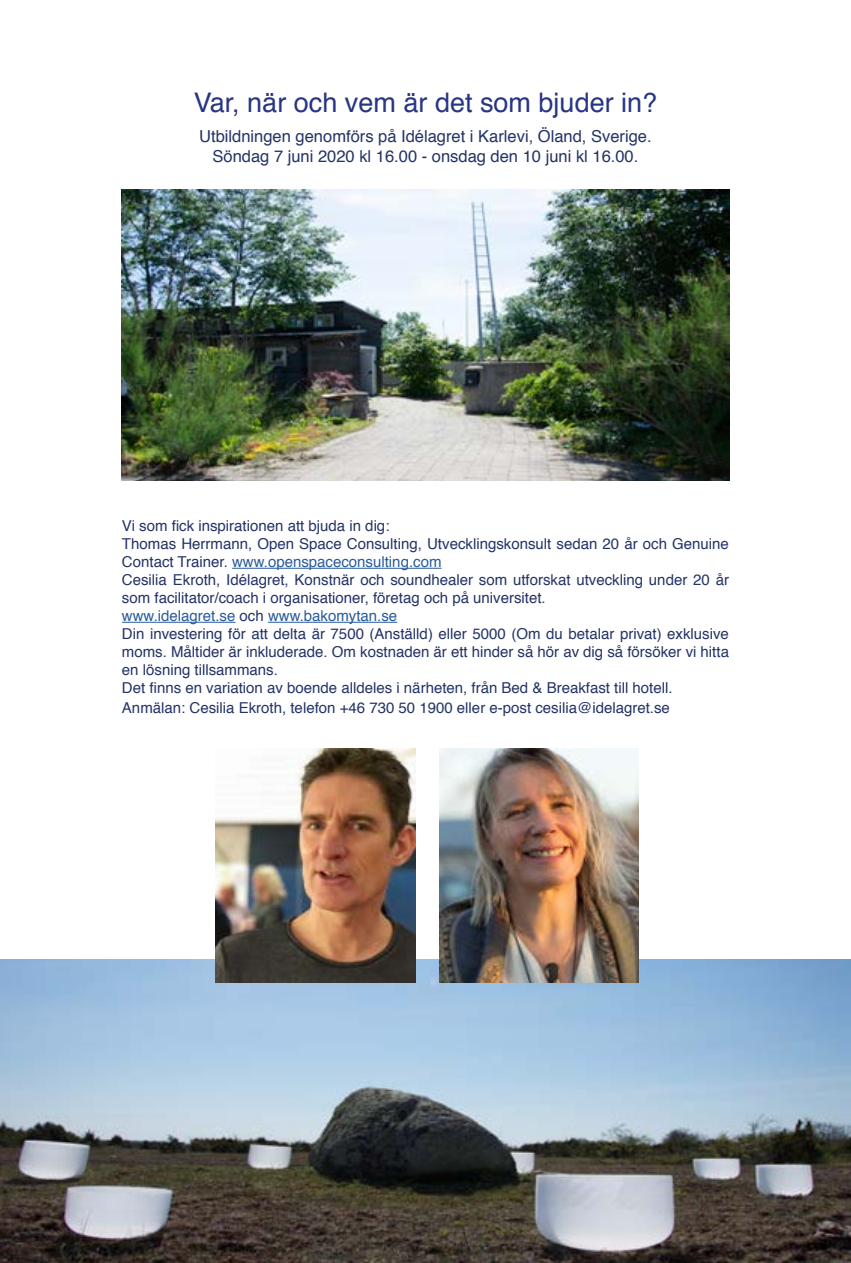
<style>
.page{position:relative;width:851px;height:1263px;background:#fff}
.page>*{position:absolute;margin:0;border:0;box-sizing:border-box;transform-origin:0 0}
.t1{font:27px "Helvetica";color:#283583}
.t2{font:16.5px/19.8px "Helvetica";color:#243366;text-align:center}
.t3{font:15px/18px "Helvetica";color:#243366}
.s1{color:#275b9b}
</style>
<div class="page">
<img style="left:0;top:960px;width:850px;height:303px">
<hr style="left:232px;top:568px;width:209px;height:1px;background:#275b9b">
<hr style="left:122px;top:622px;width:113px;height:1px;background:#275b9b">
<hr style="left:268px;top:622px;width:129px;height:1px;background:#275b9b">
<img style="left:122px;top:190px;width:607px;height:290px">
<img style="left:216px;top:748px;width:199px;height:234px">
<img style="left:439px;top:748px;width:199px;height:234px">
<h1 class="t1" style="left:194px;top:82px;width:465px">Var, när och vem är det som bjuder in?</h1>
<p class="t2" style="left:199px;top:127px;width:454px">Utbildningen genomförs på Idélagret i Karlevi, Öland, Sverige.<br>Söndag 7 juni 2020 kl 16.00 - onsdag den 10 juni kl 16.00.</p>
<p class="t3" style="left:122px;top:517px;width:608px">Vi som fick inspirationen att bjuda in dig:<br>Thomas Herrmann, Open Space Consulting, Utvecklingskonsult sedan 20 år och Genuine Contact Trainer. <span class="s1">www.openspaceconsulting.com<br></span>Cesilia Ekroth, Idélagret, Konstnär och soundhealer som utforskat utveckling under 20 år som facilitator/coach i organisationer, företag och på universitet.<br><span class="s1">www.idelagret.se</span> och <span class="s1">www.bakomytan.se<br></span>Din investering för att delta är 7500 (Anställd) eller 5000 (Om du betalar privat) exklusive moms. Måltider är inkluderade. Om kostnaden är ett hinder så hör av dig så försöker vi hitta en lösning tillsammans.<br>Det finns en variation av boende alldeles i närheten, från Bed &amp; Breakfast till hotell.</p>
<p class="t3" style="left:122px;top:699px;width:549px">Anmälan: Cesilia Ekroth, telefon +46 730 50 1900 eller e-post cesilia@idelagret.se</p>
</div>
